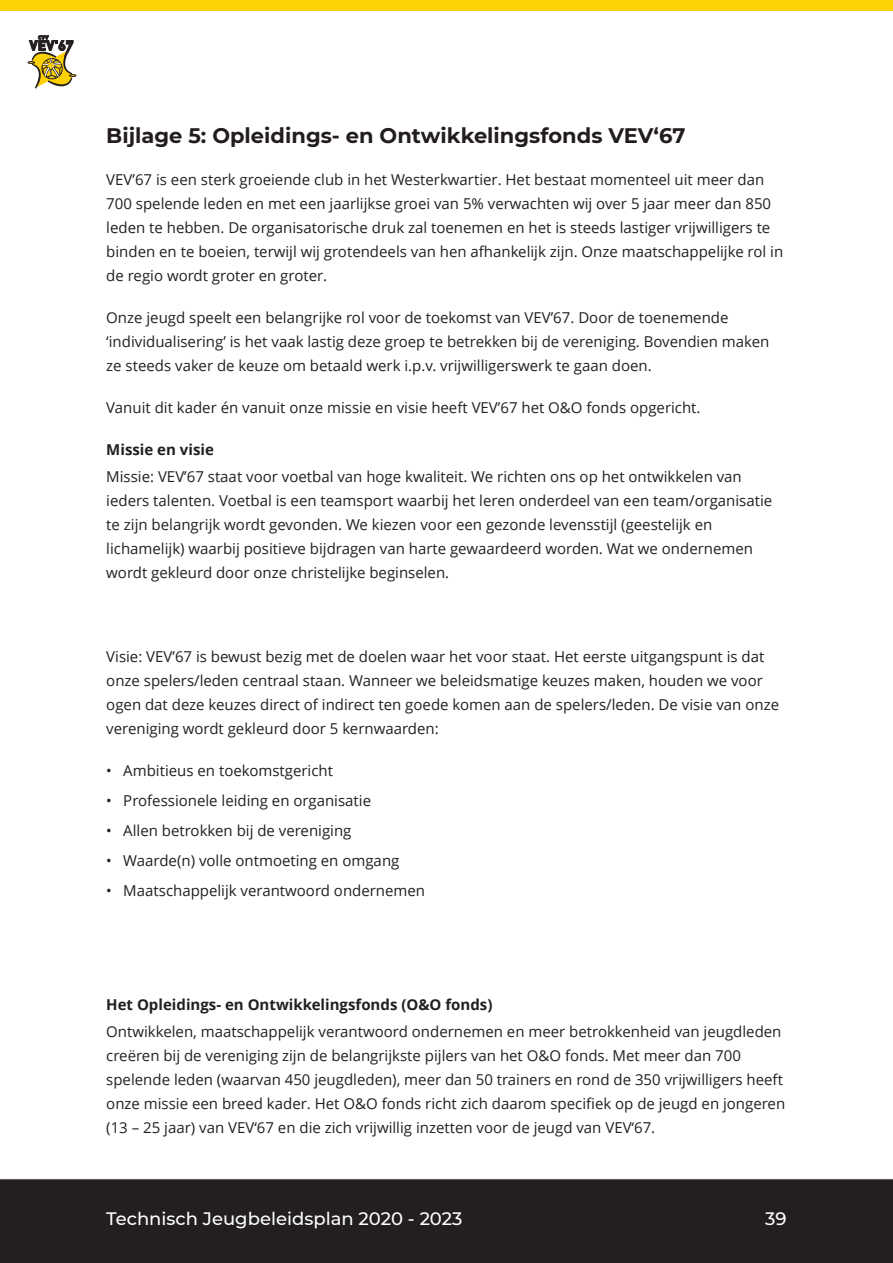
<style>
.page{position:relative;width:893px;height:1263px;background:#fff}
.page>*{position:absolute;margin:0;border:0;box-sizing:border-box;transform-origin:0 0}
.t1{font:700 21px "Montserrat";color:#221d1c}
.t2{font:500 18px "Montserrat";color:#fff}
.t3{font:15px/24px "Open Sans";color:#231f20}
.t4{font:700 15px "Open Sans";color:#231f20}
</style>
<div class="page">
<svg style="left:28px;top:35px;width:48px;height:54px"></svg>
<div style="left:0;top:1178px;width:893px;height:85px;background:#231f20"></div>
<div style="left:0;top:0;width:893px;height:11px;background:#fed105"></div>
<h1 class="t1" style="left:106px;top:123px;width:581px">Bijlage 5: Opleidings- en Ontwikkelingsfonds VEV‘67</h1>
<p class="t3" style="left:106px;top:169px;width:678px">VEV’67 is een sterk groeiende club in het Westerkwartier. Het bestaat momenteel uit meer dan 700 spelende leden en met een jaarlijkse groei van 5% verwachten wij over 5 jaar meer dan 850 leden te hebben. De organisatorische druk zal toenemen en het is steeds lastiger vrijwilligers te binden en te boeien, terwijl wij grotendeels van hen afhankelijk zijn. Onze maatschappelijke rol in de regio wordt groter en groter.</p>
<p class="t3" style="left:106px;top:307px;width:665px">Onze jeugd speelt een belangrijke rol voor de toekomst van VEV’67. Door de toenemende ‘individualisering’ is het vaak lastig deze groep te betrekken bij de vereniging. Bovendien maken ze steeds vaker de keuze om betaald werk i.p.v. vrijwilligerswerk te gaan doen.</p>
<p class="t3" style="left:106px;top:397px;width:596px">Vanuit dit kader én vanuit onze missie en visie heeft VEV’67 het O&amp;O fonds opgericht.</p>
<p class="t4" style="left:106px;top:444px;width:109px">Missie en visie</p>
<p class="t3" style="left:106px;top:466px;width:667px">Missie: VEV’67 staat voor voetbal van hoge kwaliteit. We richten ons op het ontwikkelen van ieders talenten. Voetbal is een teamsport waarbij het leren onderdeel van een team/organisatie te zijn belangrijk wordt gevonden. We kiezen voor een gezonde levensstijl (geestelijk en lichamelijk) waarbij positieve bijdragen van harte gewaardeerd worden. Wat we ondernemen wordt gekleurd door onze christelijke beginselen.</p>
<p class="t3" style="left:106px;top:646px;width:674px">Visie: VEV’67 is bewust bezig met de doelen waar het voor staat. Het eerste uitgangspunt is dat onze spelers/leden centraal staan. Wanneer we beleidsmatige keuzes maken, houden we voor ogen dat deze keuzes direct of indirect ten goede komen aan de spelers/leden. De visie van onze vereniging wordt gekleurd door 5 kernwaarden:</p>
<p class="t3" style="left:106px;top:760px;width:228px">• Ambitieus en toekomstgericht</p>
<p class="t3" style="left:106px;top:790px;width:266px">• Professionele leiding en organisatie</p>
<p class="t3" style="left:106px;top:820px;width:247px">• Allen betrokken bij de vereniging</p>
<p class="t3" style="left:106px;top:850px;width:295px">• Waarde(n) volle ontmoeting en omgang</p>
<p class="t3" style="left:106px;top:880px;width:320px">• Maatschappelijk verantwoord ondernemen</p>
<p class="t4" style="left:106px;top:999px;width:388px">Het Opleidings- en Ontwikkelingsfonds (O&amp;O fonds)</p>
<p class="t3" style="left:106px;top:1021px;width:680px">Ontwikkelen, maatschappelijk verantwoord ondernemen en meer betrokkenheid van jeugdleden creëren bij de vereniging zijn de belangrijkste pijlers van het O&amp;O fonds. Met meer dan 700 spelende leden (waarvan 450 jeugdleden), meer dan 50 trainers en rond de 350 vrijwilligers heeft onze missie een breed kader. Het O&amp;O fonds richt zich daarom specifiek op de jeugd en jongeren (13 – 25 jaar) van VEV‘67 en die zich vrijwillig inzetten voor de jeugd van VEV‘67.</p>
<p class="t2" style="left:106px;top:1208px;width:358px">Technisch Jeugbeleidsplan 2020 - 2023</p>
<p class="t2" style="left:765px;top:1208px;width:23px">39</p>
</div>
